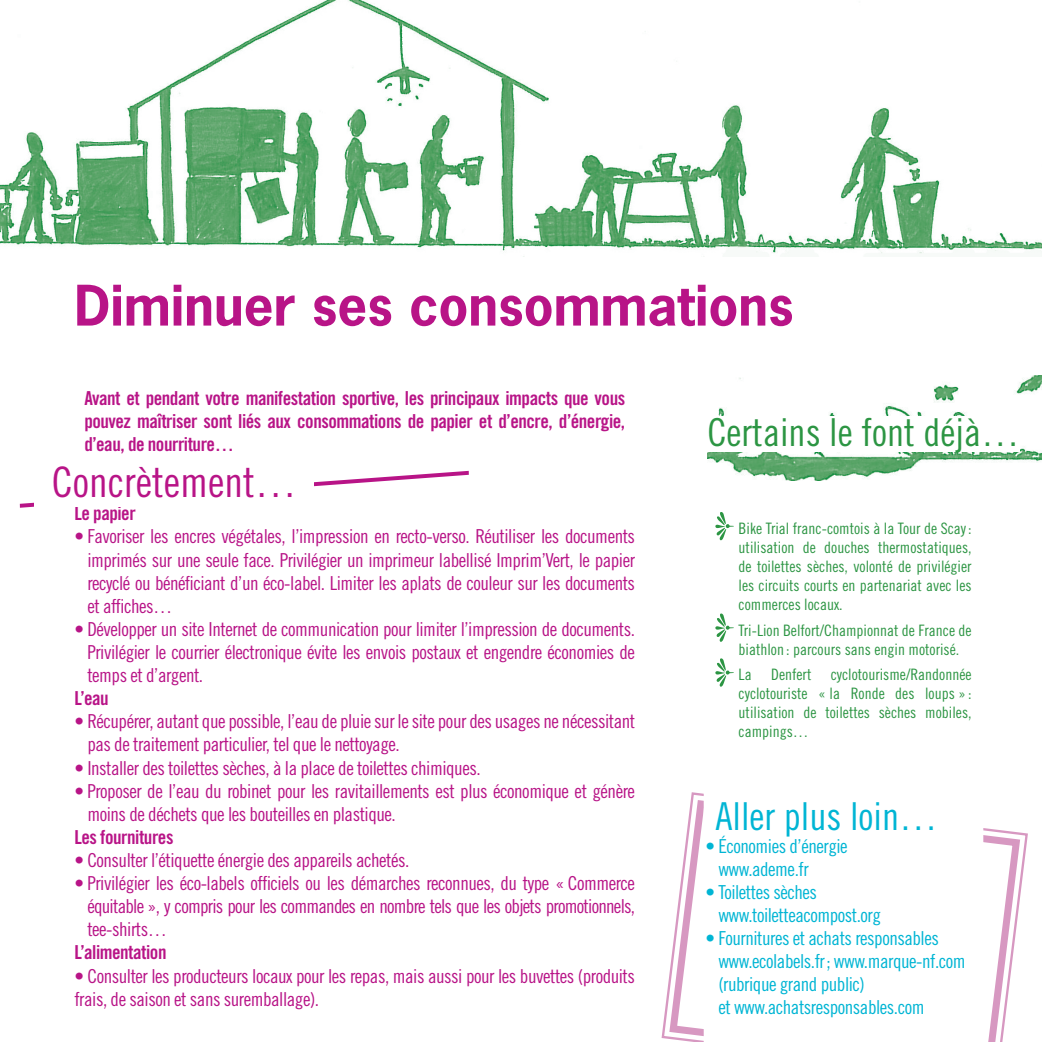
<style>
.page{position:relative;width:1042px;height:1042px;background:#fff}
.page>*{position:absolute;margin:0;border:0;box-sizing:border-box;transform-origin:0 0}
.t1{font:700 52.5px "News Gothic Std";color:#b81487}
.t2{font:42px "Trade Gothic Cond Eighteen";color:#b81487}
.t3{font:38.5px "Trade Gothic Cond Eighteen";color:#2c9543}
.t4{font:38.5px "Trade Gothic Cond Eighteen";color:#00b5d4}
.t5{font:19.25px/23.1px "Trade Gothic Cond Eighteen";letter-spacing:-.025em;color:#b81487;text-align:justify}
.t6{font:19.25px/23.1px "Trade Gothic Bold Cond Twenty";letter-spacing:-.025em;color:#b81487;text-align:justify}
.t7{font:19.25px/23.1px "Trade Gothic Cond Eighteen";letter-spacing:-.025em;color:#00b5d4}
.t8{font:15.75px/18.9px "Trade Gothic Cond Eighteen";color:#2c9543;text-align:justify}
</style>
<div class="page">
<img style="left:0;top:0;width:1042px;height:257px">
<svg style="left:20px;top:471px;width:449px;height:37px"></svg>
<div style="left:35px;top:464px;width:279px;height:42px;background:#fff"></div>
<img style="left:707px;top:375px;width:335px;height:106px">
<div style="left:707px;top:416px;width:312px;height:36px;background:#fff"></div>
<svg style="left:665px;top:796px;width:359px;height:246px"></svg>
<svg style="left:704px;top:512px;width:279px;height:530px"></svg>
<h1 class="t1" style="left:74px;top:271px;width:721px">Diminuer ses consommations</h1>
<p class="t6" style="left:84px;top:386px;width:542px">Avant et pendant votre manifestation sportive, les principaux impacts que vous pouvez maîtriser sont liés aux consommations de papier et d’encre, d’énergie, d’eau, de nourriture…</p>
<h2 class="t2" style="left:52px;top:457px;width:247px">Concrètement…</h2>
<p class="t6" style="left:74px;top:502px;width:63px">Le papier</p>
<p class="t5" style="left:87px;top:525px;width:549px;text-indent:-13px">• Favoriser les encres végétales, l’impression en recto-verso. Réutiliser les documents imprimés sur une seule face. Privilégier un imprimeur labellisé Imprim’Vert, le papier recyclé ou bénéficiant d’un éco-label. Limiter les aplats de couleur sur les documents et affiches…</p>
<p class="t5" style="left:87px;top:617px;width:549px;text-indent:-13px">• Développer un site Internet de communication pour limiter l’impression de documents.<br>Privilégier le courrier électronique évite les envois postaux et engendre économies de temps et d’argent.</p>
<p class="t6" style="left:74px;top:686px;width:36px">L’eau</p>
<p class="t5" style="left:87px;top:710px;width:549px;text-indent:-13px">• Récupérer, autant que possible, l’eau de pluie sur le site pour des usages ne nécessitant pas de traitement particulier, tel que le nettoyage.</p>
<p class="t5" style="left:74px;top:756px;width:408px">• Installer des toilettes sèches, à la place de toilettes chimiques.</p>
<p class="t5" style="left:87px;top:779px;width:549px;text-indent:-13px">• Proposer de l’eau du robinet pour les ravitaillements est plus économique et génère moins de déchets que les bouteilles en plastique.</p>
<p class="t6" style="left:74px;top:825px;width:101px">Les fournitures</p>
<p class="t5" style="left:74px;top:848px;width:336px">• Consulter l’étiquette énergie des appareils achetés.</p>
<p class="t5" style="left:87px;top:871px;width:549px;text-indent:-13px">• Privilégier les éco-labels officiels ou les démarches reconnues, du type « Commerce équitable », y compris pour les commandes en nombre tels que les objets promotionnels, tee-shirts…</p>
<p class="t6" style="left:74px;top:941px;width:94px">L’alimentation</p>
<p class="t5" style="left:74px;top:964px;width:562px">• Consulter les producteurs locaux pour les repas, mais aussi pour les buvettes (produits frais, de saison et sans suremballage).</p>
<h3 class="t3" style="left:707px;top:409px;width:314px">Certains le font déjà…</h3>
<p class="t8" style="left:738px;top:519px;width:234px">Bike Trial franc-comtois à la Tour de Scay: utilisation de douches thermostatiques, de toilettes sèches, volonté de privilégier les circuits courts en partenariat avec les commerces locaux.</p>
<p class="t8" style="left:738px;top:620px;width:234px">Tri-Lion Belfort/Championnat de France de biathlon : parcours sans engin motorisé.</p>
<p class="t8" style="left:738px;top:665px;width:234px">La Denfert cyclotourisme/Randonnée cyclotouriste « la Ronde des loups » : utilisation de toilettes sèches mobiles, campings…</p>
<h3 class="t4" style="left:715px;top:793px;width:224px">Aller plus loin…</h3>
<p class="t7" style="left:718px;top:834px;width:131px;text-indent:-13px">• Économies d’énergie www.ademe.fr</p>
<p class="t7" style="left:718px;top:880px;width:164px;text-indent:-13px">• Toilettes sèches www.toiletteacompost.org</p>
<p class="t7" style="left:718px;top:926px;width:249px;text-indent:-13px">• Fournitures et achats responsables www.ecolabels.fr; www.marque-nf.com (rubrique grand public)<br>et www.achatsresponsables.com</p>
</div>
